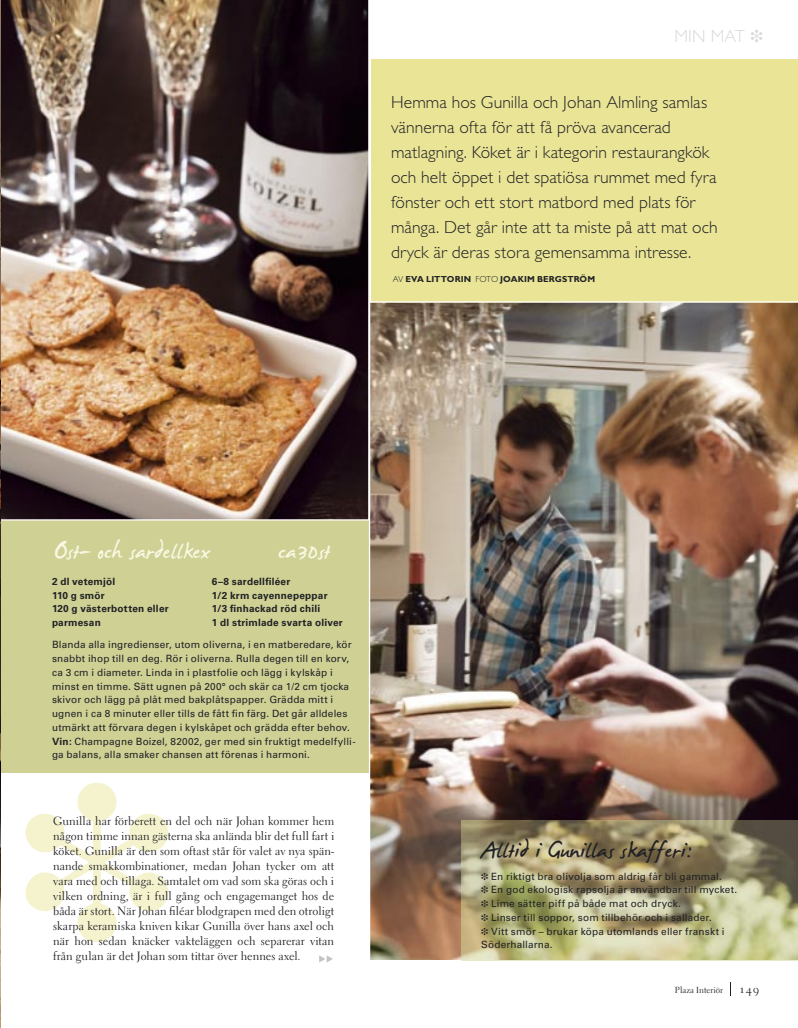
<style>
.page{position:relative;width:798px;height:1028px;background:#fff}
.page>*{position:absolute;margin:0;border:0;box-sizing:border-box;transform-origin:0 0}
.t1{font:37.5px "James Fajardo";color:#212125}
.t2{font:37.5px "James Fajardo";color:#f9f8e3}
.t3{font:300 17.5px/25px "Gill Sans Std";letter-spacing:.005em;color:#212125}
.t4{font:300 17.5px "Gill Sans Std";letter-spacing:.01em;color:#d8d9db}
.t5{font:11.88px/15px "Electra LH";letter-spacing:.005em;color:#212125;text-align:justify}
.t6{font:11.88px "Electra LH Regular Os F";color:#212125}
.t7{font:10px/13.8px "Univers LT Std";letter-spacing:.015em;color:#212125}
.t8{font:700 10px/13.8px "Univers LT Std";letter-spacing:.025em;color:#212125}
.t9{font:700 8.75px "Gill Sans Std";letter-spacing:.01em;color:#212125}
.t10{font:8.75px "Electra LH Regular Os F";color:#212125}
.s1{font-weight:300}
.s2{font-weight:700}
</style>
<div class="page">
<svg style="left:730px;top:982px;width:1px;height:14px"></svg>
<div style="left:0;top:519px;width:368px;height:253px;background:#ced094"></div>
<img style="left:1px;top:0;width:368px;height:520px">
<svg style="left:26px;top:782px;width:142px;height:160px"></svg>
<div style="left:371px;top:60px;width:426px;height:461px;background:#e9e496"></div>
<img style="left:0;top:0;width:1px;height:1028px">
<img style="left:370px;top:301px;width:427px;height:659px">
<img style="left:461px;top:820px;width:336px;height:140px">
<hr style="left:461px;top:960px;width:336px;height:1px;background:#e7e9cb">
<svg style="left:319px;top:955px;width:14px;height:7px"></svg>
<h2 class="t4" style="left:674px;top:26px;width:90px">MIN MAT ❉</h2>
<p class="t3" style="left:391px;top:89px;width:328px">Hemma hos Gunilla och Johan Almling samlas vännerna ofta för att få pröva avancerad matlagning. Köket är i kategorin restaurangkök och helt öppet i det spatiösa rummet med fyra fönster och ett stort matbord med plats för många. Det går inte att ta miste på att mat och dryck är deras stora gemensamma intresse.</p>
<p class="t9" style="left:392px;top:274px;width:204px"><span class="s1">AV</span> EVA LITTORIN <span class="s1">FOTO</span> JOAKIM BERGSTRÖM</p>
<h1 class="t2" style="left:53px;top:532px;width:158px">Ost- och sardellkex</h1>
<h1 class="t2" style="left:278px;top:532px;width:54px">ca30st</h1>
<p class="t8" style="left:52px;top:574px;width:118px">2 dl vetemjöl<br>110 g smör<br>120 g västerbotten eller parmesan</p>
<p class="t8" style="left:212px;top:574px;width:132px">6–8 sardellfiléer<br>1/2 krm cayennepeppar<br>1/3 finhackad röd chili<br>1 dl strimlade svarta oliver</p>
<p class="t7" style="left:52px;top:638px;width:305px">Blanda alla ingredienser, utom oliverna, i en matberedare, kör snabbt ihop till en deg. Rör i oliverna. Rulla degen till en korv, ca 3 cm i diameter. Linda in i plastfolie och lägg i kylskåp i minst en timme. Sätt ugnen på 200° och skär ca 1/2 cm tjocka skivor och lägg på plåt med bakplåtspapper. Grädda mitt i ugnen i ca 8 minuter eller tills de fått fin färg. Det går alldeles utmärkt att förvara degen i kylskåpet och grädda efter behov.<br><span class="s2">Vin:</span> Champagne Boizel, 82002, ger med sin fruktigt medelfylli&shy;ga balans, alla smaker chansen att förenas i harmoni.</p>
<p class="t5" style="left:53px;top:813px;width:282px">Gunilla har förberett en del och när Johan kommer hem någon timme innan gästerna ska anlända blir det full fart i köket. Gunilla är den som oftast står för valet av nya spän&shy;nande smakkombinationer, medan Johan tycker om att vara med och tillaga. Samtalet om vad som ska göras och i vilken ordning, är i full gång och engagemanget hos de båda är stort. När Johan filéar blodgrapen med den otroligt skarpa keramiska kniven kikar Gunilla över hans axel och när hon sedan knäcker vakteläggen och separerar vitan från gulan är det Johan som tittar över hennes axel.</p>
<h1 class="t1" style="left:481px;top:831px;width:213px">Alltid i Gunillas skafferi:</h1>
<p class="t7" style="left:481px;top:869px;width:257px">❉ En riktigt bra olivolja som aldrig får bli gammal.<br>❉ En god ekologisk rapsolja är användbar till mycket. ❉ Lime sätter piff på både mat och dryck.<br>❉ Linser till soppor, som tillbehör och i sallader.<br>❉ Vitt smör – brukar köpa utomlands eller franskt i Söderhallarna.</p>
<p class="t10" style="left:674px;top:984px;width:50px">Plaza Interiör</p>
<p class="t6" style="left:740px;top:981px;width:20px">149</p>
</div>
